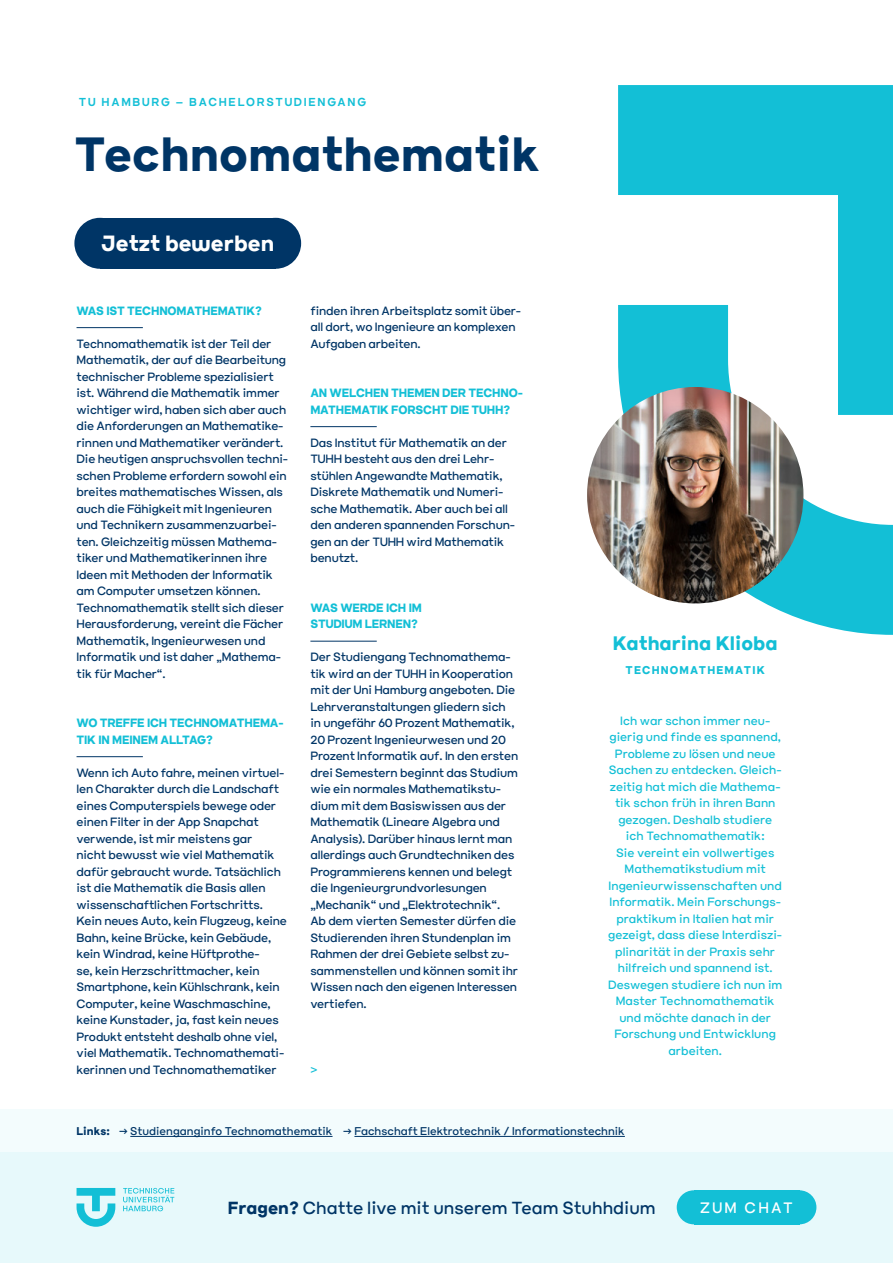
<style>
.page{position:relative;width:893px;height:1263px;background:#fff}
.page>*{position:absolute;margin:0;border:0;box-sizing:border-box;transform-origin:0 0}
.t1{font:700 48px "Lunettes";color:#003566}
.t2{font:700 22.05px "Lunettes";color:#fff}
.t3{font:700 19.5px "Lunettes";color:#13bfd6}
.t4{font:17.55px "Lunettes";color:#003566}
.t5{font:15.15px "Lunettes";letter-spacing:.15em;color:#fff}
.t6{font:12px/16.5px "Lunettes";letter-spacing:-.015em;color:#003566}
.t7{font:12px/16.5px "Lunettes";color:#13bfd6;text-align:center}
.t8{font:700 12px/16.5px "Lunettes";letter-spacing:-.015em;color:#13bfd6}
.t9{font:600 11.55px "Lunettes";letter-spacing:.15em;color:#13bfd6}
.t10{font:11.25px "Lunettes";color:#003566}
.t11{font:700 11.25px "Lunettes";letter-spacing:.1em;color:#13bfd6}
.t12{font:700 11.25px "Lunettes";color:#003566}
.s1{font-weight:700}
</style>
<div class="page">
<div style="left:0;top:1152px;width:893px;height:110px;background:#e7f9fb"></div>
<div style="left:0;top:1109px;width:893px;height:43px;background:#f3fcfd"></div>
<div style="left:677px;top:1190px;width:34px;height:34px;background:#13bfd6;border-radius:50%"></div>
<div style="left:782px;top:1190px;width:34px;height:34px;background:#13bfd6;border-radius:50%"></div>
<div style="left:694px;top:1190px;width:105px;height:34px;background:#13bfd6"></div>
<div style="left:74px;top:218px;width:51px;height:51px;background:#003566;border-radius:50%"></div>
<div style="left:250px;top:218px;width:51px;height:51px;background:#003566;border-radius:50%"></div>
<div style="left:100px;top:218px;width:176px;height:51px;background:#003566"></div>
<svg style="left:618px;top:85px;width:275px;height:550px;fill:#13bfd6"></svg>
<svg style="left:123px;top:1188px;width:51px;height:23px"></svg>
<svg style="left:77px;top:1188px;width:38px;height:39px"></svg>
<hr style="left:77px;top:327px;width:66px;height:1px;background:#003566">
<hr style="left:77px;top:756px;width:66px;height:1px;background:#003566">
<hr style="left:310px;top:426px;width:67px;height:1px;background:#003566">
<hr style="left:310px;top:641px;width:67px;height:1px;background:#003566">
<img style="left:587px;top:387px;width:216px;height:216px;border-radius:108px">
<hr style="left:130px;top:1136px;width:203px;height:1px;background:#003566">
<hr style="left:354px;top:1136px;width:271px;height:1px;background:#003566">
<p class="t9" style="left:79px;top:94px;width:289px">TU HAMBURG – BACHELORSTUDIENGANG</p>
<h1 class="t1" style="left:74px;top:121px;width:468px">Technomathematik</h1>
<h2 class="t2" style="left:101px;top:228px;width:174px">Jetzt bewerben</h2>
<p class="t8" style="left:77px;top:302px;width:187px">WAS IST TECHNOMATHEMATIK?</p>
<p class="t6" style="left:77px;top:335px;width:213px">Technomathematik ist der Teil der Mathematik, der auf die Bearbeitung technischer Probleme spezialisiert ist. Während die Mathematik immer wichtiger wird, haben sich aber auch die Anforderungen an Mathematike&shy;rinnen und Mathematiker verändert.<br>Die heutigen anspruchsvollen techni&shy;schen Probleme erfordern sowohl ein breites mathematisches Wissen, als auch die Fähigkeit mit Ingenieuren und Technikern zusammenzuarbei&shy;ten. Gleichzeitig müssen Mathema&shy;tiker und Mathematikerinnen ihre Ideen mit Methoden der Informatik am Computer umsetzen können.<br>Technomathematik stellt sich dieser Herausforderung, vereint die Fächer Mathematik, Ingenieurwesen und Informatik und ist daher „Mathema&shy;tik für Macher“.</p>
<p class="t8" style="left:77px;top:714px;width:209px">WO TREFFE ICH TECHNOMATHEMA-<br>TIK IN MEINEM ALLTAG?</p>
<p class="t6" style="left:77px;top:764px;width:212px">Wenn ich Auto fahre, meinen virtuel&shy;len Charakter durch die Landschaft eines Computerspiels bewege oder einen Filter in der App Snapchat verwende, ist mir meistens gar<br>nicht bewusst wie viel Mathematik dafür gebraucht wurde. Tatsächlich ist die Mathematik die Basis allen wissenschaftlichen Fortschritts.<br>Kein neues Auto, kein Flugzeug, keine Bahn, keine Brücke, kein Gebäude, kein Windrad, keine Hüftprothe-<br>se, kein Herzschrittmacher, kein Smartphone, kein Kühlschrank, kein Computer, keine Waschmaschine, keine Kunstader, ja, fast kein neues Produkt entsteht deshalb ohne viel, viel Mathematik. Technomathemati&shy;kerinnen und Technomathematiker</p>
<p class="t6" style="left:310px;top:302px;width:212px">finden ihren Arbeitsplatz somit über&shy;all dort, wo Ingenieure an komplexen<br>Aufgaben arbeiten.</p>
<p class="t8" style="left:310px;top:384px;width:214px">AN WELCHEN THEMEN DER TECHNO-<br>MATHEMATIK FORSCHT DIE TUHH?</p>
<p class="t6" style="left:310px;top:434px;width:206px">Das Institut für Mathematik an der<br>TUHH besteht aus den drei Lehr&shy;stühlen Angewandte Mathematik,<br>Diskrete Mathematik und Numeri&shy;sche Mathematik. Aber auch bei all den anderen spannenden Forschun&shy;gen an der TUHH wird Mathematik benutzt.</p>
<p class="t8" style="left:310px;top:599px;width:113px">WAS WERDE ICH IM<br>STUDIUM LERNEN?</p>
<p class="t6" style="left:310px;top:648px;width:209px">Der Studiengang Technomathema&shy;tik wird an der TUHH in Kooperation mit der Uni Hamburg angeboten. Die Lehrveranstaltungen gliedern sich in ungefähr 60 Prozent Mathematik, 20 Prozent Ingenieurwesen und 20<br>Prozent Informatik auf. In den ersten drei Semestern beginnt das Studium wie ein normales Mathematikstu&shy;dium mit dem Basiswissen aus der Mathematik (Lineare Algebra und Analysis). Darüber hinaus lernt man allerdings auch Grundtechniken des Programmierens kennen und belegt die Ingenieurgrundvorlesungen „Mechanik“ und „Elektrotechnik“.<br>Ab dem vierten Semester dürfen die Studierenden ihren Stundenplan im Rahmen der drei Gebiete selbst zu&shy;sammenstellen und können somit ihr Wissen nach den eigenen Interessen vertiefen.</p>
<p class="t7" style="left:310px;top:1061px;width:9px">&gt;</p>
<h3 class="t3" style="left:613px;top:630px;width:166px">Katharina Klioba</h3>
<p class="t11" style="left:626px;top:663px;width:141px">TECHNOMATHEMATIK</p>
<p class="t7" style="left:608px;top:712px;width:176px">Ich war schon immer neu&shy;gierig und finde es spannend,<br>Probleme zu lösen und neue<br>Sachen zu entdecken. Gleich&shy;zeitig hat mich die Mathema&shy;tik schon früh in ihren Bann gezogen. Deshalb studiere ich Technomathematik:<br>Sie vereint ein vollwertiges<br>Mathematikstudium mit<br>Ingenieurwissenschaften und<br>Informatik. Mein Forschungs&shy;praktikum in Italien hat mir gezeigt, dass diese Interdiszi&shy;plinarität in der Praxis sehr hilfreich und spannend ist.<br>Deswegen studiere ich nun im<br>Master Technomathematik und möchte danach in der<br>Forschung und Entwicklung arbeiten.</p>
<p class="t12" style="left:77px;top:1124px;width:35px">Links:</p>
<p class="t10" style="left:119px;top:1124px;width:507px">→ Studienganginfo Technomathematik → Fachschaft Elektrotechnik / Informationstechnik</p>
<h3 class="t4" style="left:228px;top:1196px;width:429px"><span class="s1">Fragen?</span> Chatte live mit unserem Team Stuhhdium</h3>
<p class="t5" style="left:700px;top:1197px;width:94px">ZUM CHAT</p>
</div>
